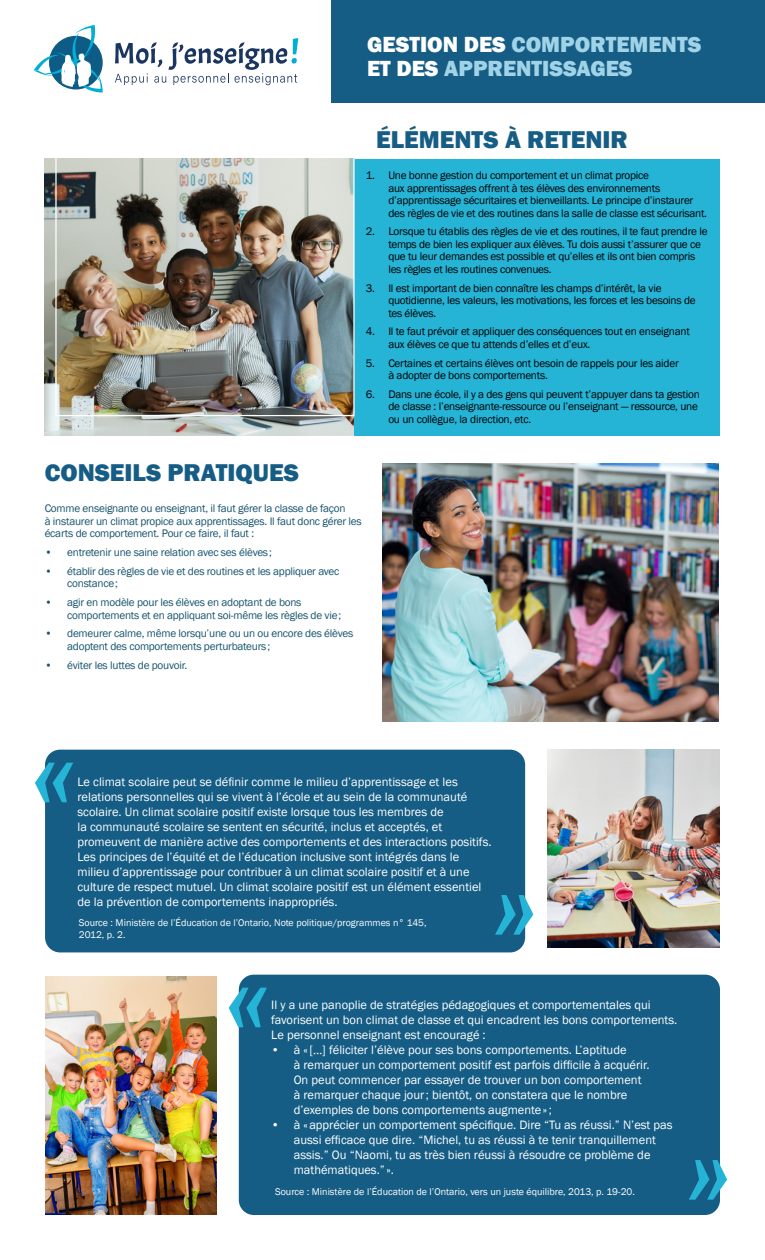
<style>
.page{position:relative;width:765px;height:1260px;background:#fff}
.page>*{position:absolute;margin:0;border:0;box-sizing:border-box;transform-origin:0 0}
.Titre_2{font:800 25px "Franklin Gothic";color:#165d85}
.Titre_1{font:800 22.5px/23.8px "Franklin Gothic";color:#a1d3e7}
.Texte_courant_blanc{font:12.5px/15px "Franklin Gothic";color:#fff}
.t1{font:11.25px/12.5px "Franklin Gothic";letter-spacing:-.02em;color:#000}
.Bullet_marge{font:11.25px/12.5px "Franklin Gothic";letter-spacing:-.02em;color:#16536d}
.Référence_blanc{font:10px/12px "Franklin Gothic";color:#fff}
.s1{color:#fff}
</style>
<div class="page">
<div style="left:331px;top:0;width:434px;height:103px;background:#165d85"></div>
<img style="left:45px;top:159px;width:310px;height:277px">
<svg style="left:34px;top:25px;width:69px;height:68px"></svg>
<svg style="left:115px;top:38px;width:183px;height:47px"></svg>
<div style="left:355px;top:159px;width:365px;height:277px;background:#25b3d6"></div>
<div style="left:55px;top:151px;width:300px;height:265px;border:1px solid #fff"></div>
<div style="left:45px;top:750px;width:480px;height:202px;background:#165d85;border-radius:15px"></div>
<svg style="left:35px;top:763px;width:38px;height:39px"></svg>
<svg style="left:495px;top:895px;width:38px;height:40px"></svg>
<img style="left:382px;top:463px;width:336px;height:258px">
<div style="left:239px;top:975px;width:481px;height:240px;background:#165d85;border-radius:15px"></div>
<svg style="left:229px;top:988px;width:38px;height:39px"></svg>
<svg style="left:689px;top:1160px;width:38px;height:40px"></svg>
<img style="left:547px;top:750px;width:173px;height:197px">
<img style="left:45px;top:977px;width:171px;height:238px">
<h1 class="Titre_1" style="left:367px;top:32px;width:336px"><span class="s1">GESTION DES</span> COMPORTEMENTS<br><span class="s1">ET DES</span> APPRENTISSAGES</h1>
<h2 class="Titre_2" style="left:376px;top:123px;width:253px">ÉLÉMENTS À RETENIR</h2>
<h2 class="Titre_2" style="left:45px;top:457px;width:256px">CONSEILS PRATIQUES</h2>
<p class="t1" style="left:388px;top:169px;width:320px;text-indent:-22px">1. Une bonne gestion du comportement et un climat propice<br>aux apprentissages offrent à tes élèves des environnements d’apprentissage sécuritaires et bienveillants. Le principe d’instaurer des règles de vie et des routines dans la salle de classe est sécurisant.</p>
<p class="t1" style="left:388px;top:226px;width:321px;text-indent:-22px">2. Lorsque tu établis des règles de vie et des routines, il te faut prendre le temps de bien les expliquer aux élèves. Tu dois aussi t’assurer que ce que tu leur demandes est possible et qu’elles et ils ont bien compris les règles et les routines convenues.</p>
<p class="t1" style="left:388px;top:282px;width:309px;text-indent:-22px">3. Il est important de bien connaître les champs d’intérêt, la vie quotidienne, les valeurs, les motivations, les forces et les besoins de tes élèves.</p>
<p class="t1" style="left:388px;top:326px;width:303px;text-indent:-22px">4. Il te faut prévoir et appliquer des conséquences tout en enseignant aux élèves ce que tu attends d’elles et d’eux.</p>
<p class="t1" style="left:388px;top:357px;width:292px;text-indent:-22px">5. Certaines et certains élèves ont besoin de rappels pour les aider à adopter de bons comportements.</p>
<p class="t1" style="left:388px;top:388px;width:313px;text-indent:-22px">6. Dans une école, il y a des gens qui peuvent t’appuyer dans ta gestion de classe : l’enseignante-ressource ou l’enseignant — ressource, une ou un collègue, la direction, etc.</p>
<p class="Bullet_marge" style="left:45px;top:503px;width:319px">Comme enseignante ou enseignant, il faut gérer la classe de façon<br>à instaurer un climat propice aux apprentissages. Il faut donc gérer les écarts de comportement. Pour ce faire, il faut :</p>
<p class="Bullet_marge" style="left:45px;top:546px;width:229px">• entretenir une saine relation avec ses élèves;</p>
<p class="Bullet_marge" style="left:67px;top:565px;width:274px;text-indent:-22px">• établir des règles de vie et des routines et les appliquer avec constance;</p>
<p class="Bullet_marge" style="left:67px;top:596px;width:276px;text-indent:-22px">• agir en modèle pour les élèves en adoptant de bons comportements et en appliquant soi-même les règles de vie;</p>
<p class="Bullet_marge" style="left:67px;top:628px;width:288px;text-indent:-22px">• demeurer calme, même lorsqu’une ou un ou encore des élèves adoptent des comportements perturbateurs;</p>
<p class="Bullet_marge" style="left:45px;top:659px;width:144px">• éviter les luttes de pouvoir.</p>
<p class="Texte_courant_blanc" style="left:77px;top:775px;width:416px">Le climat scolaire peut se définir comme le milieu d’apprentissage et les relations personnelles qui se vivent à l’école et au sein de la communauté scolaire. Un climat scolaire positif existe lorsque tous les membres de<br>la communauté scolaire se sentent en sécurité, inclus et acceptés, et promeuvent de manière active des comportements et des interactions positifs.<br>Les principes de l’équité et de l’éducation inclusive sont intégrés dans le milieu d’apprentissage pour contribuer à un climat scolaire positif et à une culture de respect mutuel. Un climat scolaire positif est un élément essentiel de la prévention de comportements inappropriés.</p>
<p class="Référence_blanc" style="left:79px;top:917px;width:349px">Source : Ministère de l’Éducation de l’Ontario, Note politique/programmes n° 145,<br>2012, p. 2.</p>
<p class="Texte_courant_blanc" style="left:271px;top:997px;width:408px">Il y a une panoplie de stratégies pédagogiques et comportementales qui favorisent un bon climat de classe et qui encadrent les bons comportements.<br>Le personnel enseignant est encouragé :</p>
<p class="Texte_courant_blanc" style="left:294px;top:1042px;width:357px;text-indent:-22px">• à «[…] féliciter l’élève pour ses bons comportements. L’aptitude<br>à remarquer un comportement positif est parfois difficile à acquérir.<br>On peut commencer par essayer de trouver un bon comportement à remarquer chaque jour; bientôt, on constatera que le nombre d’exemples de bons comportements augmente»;</p>
<p class="Texte_courant_blanc" style="left:294px;top:1117px;width:380px;text-indent:-22px">• à «apprécier un comportement spécifique. Dire “Tu as réussi.” N’est pas aussi efficace que dire. “Michel, tu as réussi à te tenir tranquillement assis.” Ou “Naomi, tu as très bien réussi à résoudre ce problème de mathématiques.” ».</p>
<p class="Référence_blanc" style="left:275px;top:1186px;width:361px">Source : Ministère de l’Éducation de l’Ontario, vers un juste équilibre, 2013, p. 19-20.</p>
</div>
